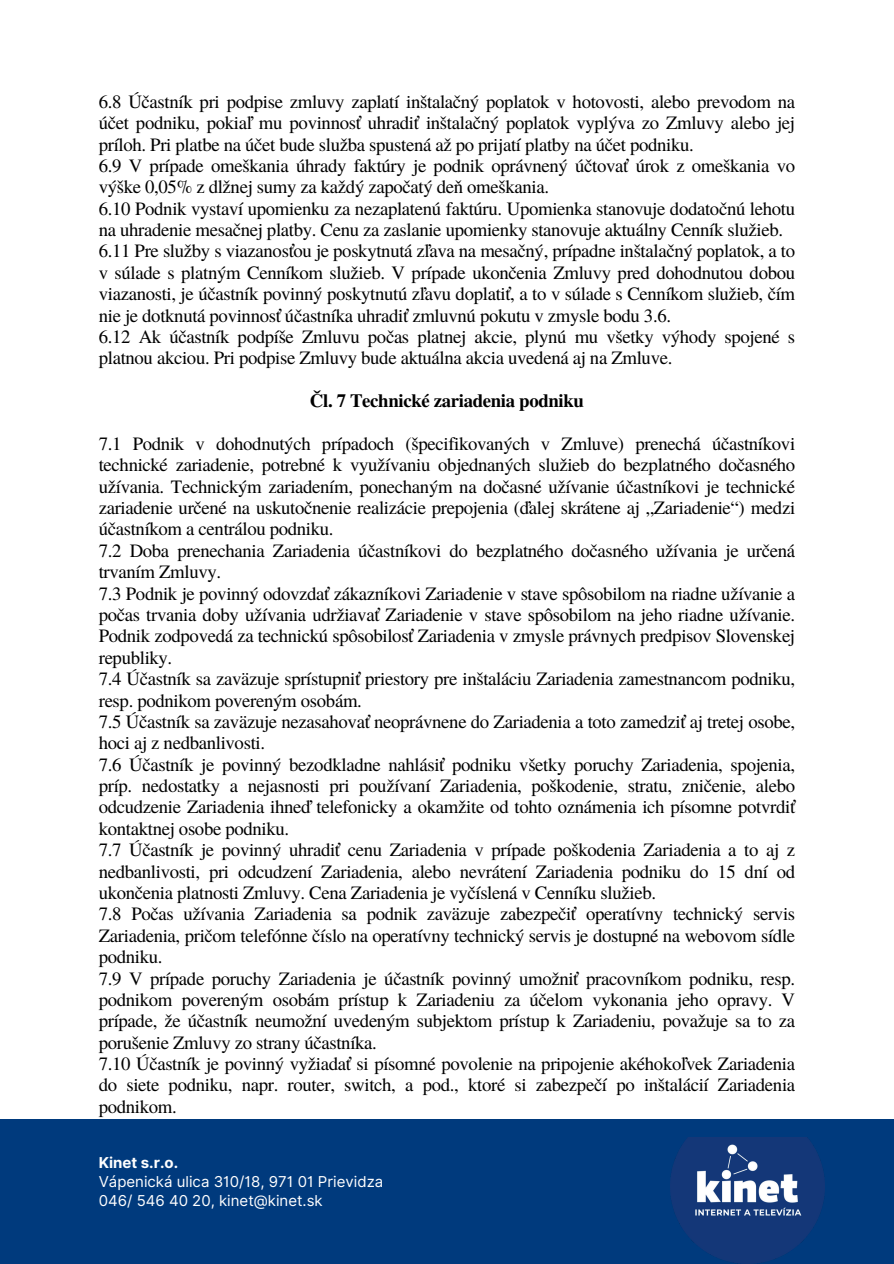
<style>
.page{position:relative;width:894px;height:1264px;background:#fff}
.page>*{position:absolute;margin:0;border:0;box-sizing:border-box;transform-origin:0 0}
.t1{font:18.75px/21.3px "Te X Gyre Termes";letter-spacing:-.02em;color:#000}
.t2{font:700 18.75px "Te X Gyre Termes";letter-spacing:-.02em;color:#000}
.t3{font:15px "Inter";color:#fff}
.t4{font:700 15px "Inter";color:#fff}
</style>
<div class="page">
<div style="left:0;top:1119px;width:893px;height:144px;background:#003a7d"></div>
<img style="left:670px;top:1137px;width:154px;height:126px">
<h2 class="t1" style="left:99px;top:90px;width:697px">6.8 Účastník pri podpise zmluvy zaplatí inštalačný poplatok v hotovosti, alebo prevodom na účet podniku, pokiaľ mu povinnosť uhradiť inštalačný poplatok vyplýva zo Zmluvy alebo jej príloh. Pri platbe na účet bude služba spustená až po prijatí platby na účet podniku.<br>6.9 V prípade omeškania úhrady faktúry je podnik oprávnený účtovať úrok z omeškania vo výške 0,05% z dlžnej sumy za každý započatý deň omeškania.<br>6.10 Podnik vystaví upomienku za nezaplatenú faktúru. Upomienka stanovuje dodatočnú lehotu na uhradenie mesačnej platby. Cenu za zaslanie upomienky stanovuje aktuálny Cenník služieb.<br>6.11 Pre služby s viazanosťou je poskytnutá zľava na mesačný, prípadne inštalačný poplatok, a to v súlade s platným Cenníkom služieb. V prípade ukončenia Zmluvy pred dohodnutou dobou viazanosti, je účastník povinný poskytnutú zľavu doplatiť, a to v súlade s Cenníkom služieb, čím nie je dotknutá povinnosť účastníka uhradiť zmluvnú pokutu v zmysle bodu 3.6.<br>6.12 Ak účastník podpíše Zmluvu počas platnej akcie, plynú mu všetky výhody spojené s platnou akciou. Pri podpise Zmluvy bude aktuálna akcia uvedená aj na Zmluve.</h2>
<h1 class="t2" style="left:310px;top:386px;width:275px">Čl. 7 Technické zariadenia podniku</h1>
<h2 class="t1" style="left:99px;top:432px;width:697px">7.1 Podnik v dohodnutých prípadoch (špecifikovaných v Zmluve) prenechá účastníkovi technické zariadenie, potrebné k využívaniu objednaných služieb do bezplatného dočasného užívania. Technickým zariadením, ponechaným na dočasné užívanie účastníkovi je technické zariadenie určené na uskutočnenie realizácie prepojenia (ďalej skrátene aj „Zariadenie“) medzi účastníkom a centrálou podniku.<br>7.2 Doba prenechania Zariadenia účastníkovi do bezplatného dočasného užívania je určená trvaním Zmluvy.<br>7.3 Podnik je povinný odovzdať zákazníkovi Zariadenie v stave spôsobilom na riadne užívanie a počas trvania doby užívania udržiavať Zariadenie v stave spôsobilom na jeho riadne užívanie.<br>Podnik zodpovedá za technickú spôsobilosť Zariadenia v zmysle právnych predpisov Slovenskej republiky.<br>7.4 Účastník sa zaväzuje sprístupniť priestory pre inštaláciu Zariadenia zamestnancom podniku, resp. podnikom povereným osobám.<br>7.5 Účastník sa zaväzuje nezasahovať neoprávnene do Zariadenia a toto zamedziť aj tretej osobe, hoci aj z nedbanlivosti.<br>7.6 Účastník je povinný bezodkladne nahlásiť podniku všetky poruchy Zariadenia, spojenia, príp. nedostatky a nejasnosti pri používaní Zariadenia, poškodenie, stratu, zničenie, alebo odcudzenie Zariadenia ihneď telefonicky a okamžite od tohto oznámenia ich písomne potvrdiť kontaktnej osobe podniku.<br>7.7 Účastník je povinný uhradiť cenu Zariadenia v prípade poškodenia Zariadenia a to aj z nedbanlivosti, pri odcudzení Zariadenia, alebo nevrátení Zariadenia podniku do 15 dní od ukončenia platnosti Zmluvy. Cena Zariadenia je vyčíslená v Cenníku služieb.<br>7.8 Počas užívania Zariadenia sa podnik zaväzuje zabezpečiť operatívny technický servis Zariadenia, pričom telefónne číslo na operatívny technický servis je dostupné na webovom sídle podniku.<br>7.9 V prípade poruchy Zariadenia je účastník povinný umožniť pracovníkom podniku, resp. podnikom povereným osobám prístup k Zariadeniu za účelom vykonania jeho opravy. V prípade, že účastník neumožní uvedeným subjektom prístup k Zariadeniu, považuje sa to za porušenie Zmluvy zo strany účastníka.<br>7.10 Účastník je povinný vyžiadať si písomné povolenie na pripojenie akéhokoľvek Zariadenia do siete podniku, napr. router, switch, a pod., ktoré si zabezpečí po inštalácií Zariadenia podnikom.</h2>
<p class="t4" style="left:99px;top:1153px;width:81px">Kinet s.r.o.</p>
<p class="t3" style="left:99px;top:1172px;width:286px">Vápenická ulica 310/18, 971 01 Prievidza</p>
<p class="t3" style="left:99px;top:1191px;width:225px">046/ 546 40 20, kinet@kinet.sk</p>
</div>
